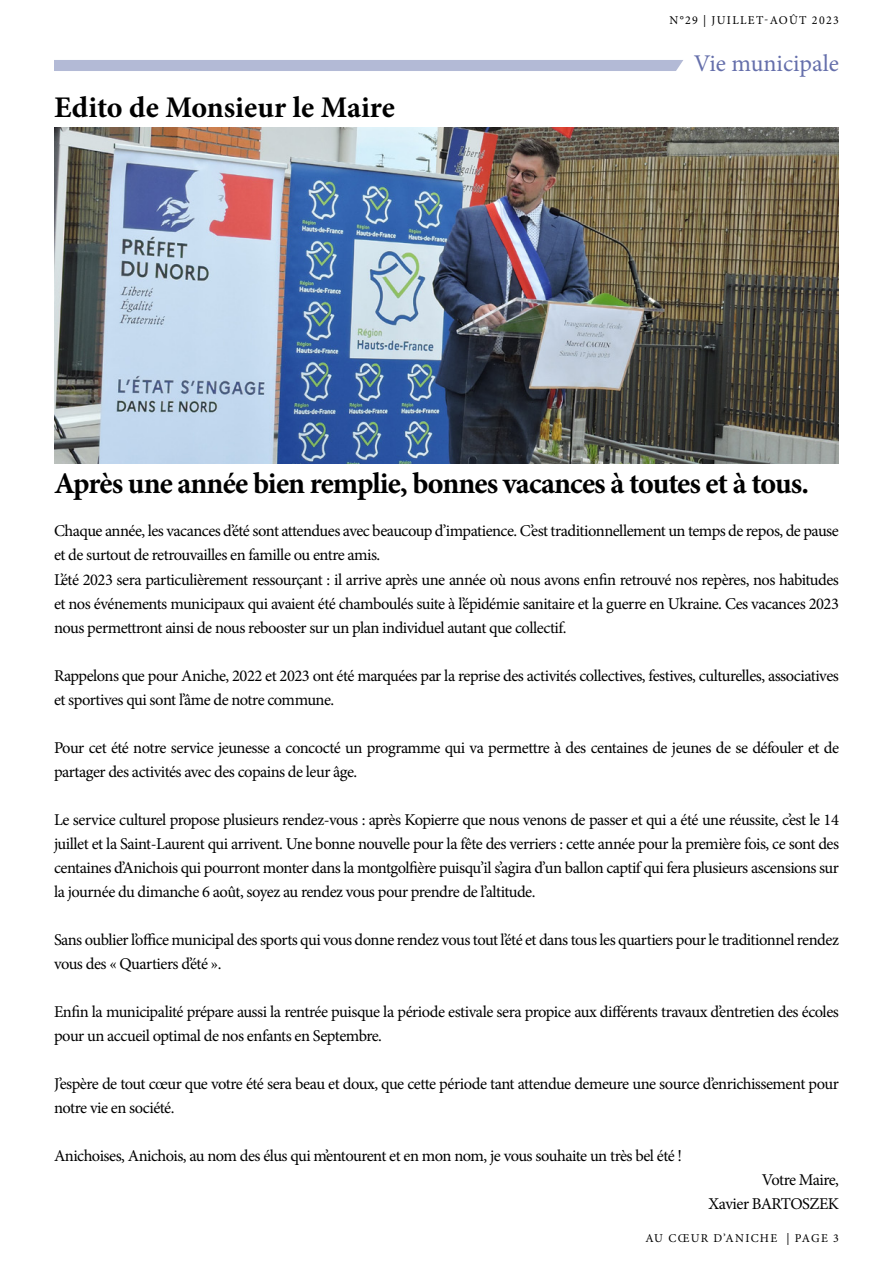
<style>
.page{position:relative;width:893px;height:1263px;background:#fff}
.page>*{position:absolute;margin:0;border:0;box-sizing:border-box;transform-origin:0 0}
.t1{font:700 30px "Minion Pro";letter-spacing:-.03em;color:#000}
.t2{font:700 30px "Minion Pro";color:#000}
.t3{font:24px "Minion Pro";color:#656fab}
.t4{font:16.5px/24px "Minion Pro";letter-spacing:-.03em;color:#000}
.t5{font:12px "Minion Pro";letter-spacing:.11em;color:#000}
</style>
<div class="page">
<div style="left:54px;top:60px;width:629px;height:11px;background:#b3bad6"></div>
<img style="left:54px;top:128px;width:784px;height:335px">
<p class="t5" style="left:669px;top:12px;width:171px">N°29 | JUILLET-AOÛT 2023</p>
<h1 class="t2" style="left:54px;top:86px;width:342px">Edito de Monsieur le Maire</h1>
<h2 class="t3" style="left:694px;top:47px;width:147px">Vie municipale</h2>
<h1 class="t1" style="left:54px;top:462px;width:756px">Après une année bien remplie, bonnes vacances à toutes et à tous.</h1>
<p class="t4" style="left:54px;top:519px;width:786px">Chaque année, les vacances d’été sont attendues avec beaucoup d’impatience. C’est traditionnellement un temps de repos, de pause et de surtout de retrouvailles en famille ou entre amis.<br>L’été 2023 sera particulièrement ressourçant : il arrive après une année où nous avons enfin retrouvé nos repères, nos habitudes et nos événements municipaux qui avaient été chamboulés suite à l’épidémie sanitaire et la guerre en Ukraine. Ces vacances 2023 nous permettront ainsi de nous rebooster sur un plan individuel autant que collectif.</p>
<p class="t4" style="left:54px;top:663px;width:786px">Rappelons que pour Aniche, 2022 et 2023 ont été marquées par la reprise des activités collectives, festives, culturelles, associatives et sportives qui sont l’âme de notre commune.</p>
<p class="t4" style="left:54px;top:735px;width:787px">Pour cet été notre service jeunesse a concocté un programme qui va permettre à des centaines de jeunes de se défouler et de partager des activités avec des copains de leur âge.</p>
<p class="t4" style="left:54px;top:807px;width:787px;text-align:justify">Le service culturel propose plusieurs rendez-vous : après Kopierre que nous venons de passer et qui a été une réussite, c’est le 14 juillet et la Saint-Laurent qui arrivent. Une bonne nouvelle pour la fête des verriers : cette année pour la première fois, ce sont des centaines d’Anichois qui pourront monter dans la montgolfière puisqu’il s’agira d’un ballon captif qui fera plusieurs ascensions sur la journée du dimanche 6 août, soyez au rendez vous pour prendre de l’altitude.</p>
<p class="t4" style="left:54px;top:927px;width:786px">Sans oublier l’office municipal des sports qui vous donne rendez vous tout l’été et dans tous les quartiers pour le traditionnel rendez vous des « Quartiers d’été ».</p>
<p class="t4" style="left:54px;top:999px;width:786px">Enfin la municipalité prépare aussi la rentrée puisque la période estivale sera propice aux différents travaux d’entretien des écoles pour un accueil optimal de nos enfants en Septembre.</p>
<p class="t4" style="left:54px;top:1071px;width:786px">J’espère de tout cœur que votre été sera beau et doux, que cette période tant attendue demeure une source d’enrichissement pour notre vie en société.</p>
<p class="t4" style="left:54px;top:1143px;width:630px">Anichoises, Anichois, au nom des élus qui m’entourent et en mon nom, je vous souhaite un très bel été !</p>
<p class="t4" style="left:709px;top:1167px;width:132px;text-align:right">Votre Maire,<br>Xavier BARTOSZEK</p>
<p class="t5" style="left:645px;top:1230px;width:195px">AU CŒUR D’ANICHE | PAGE 3</p>
</div>
